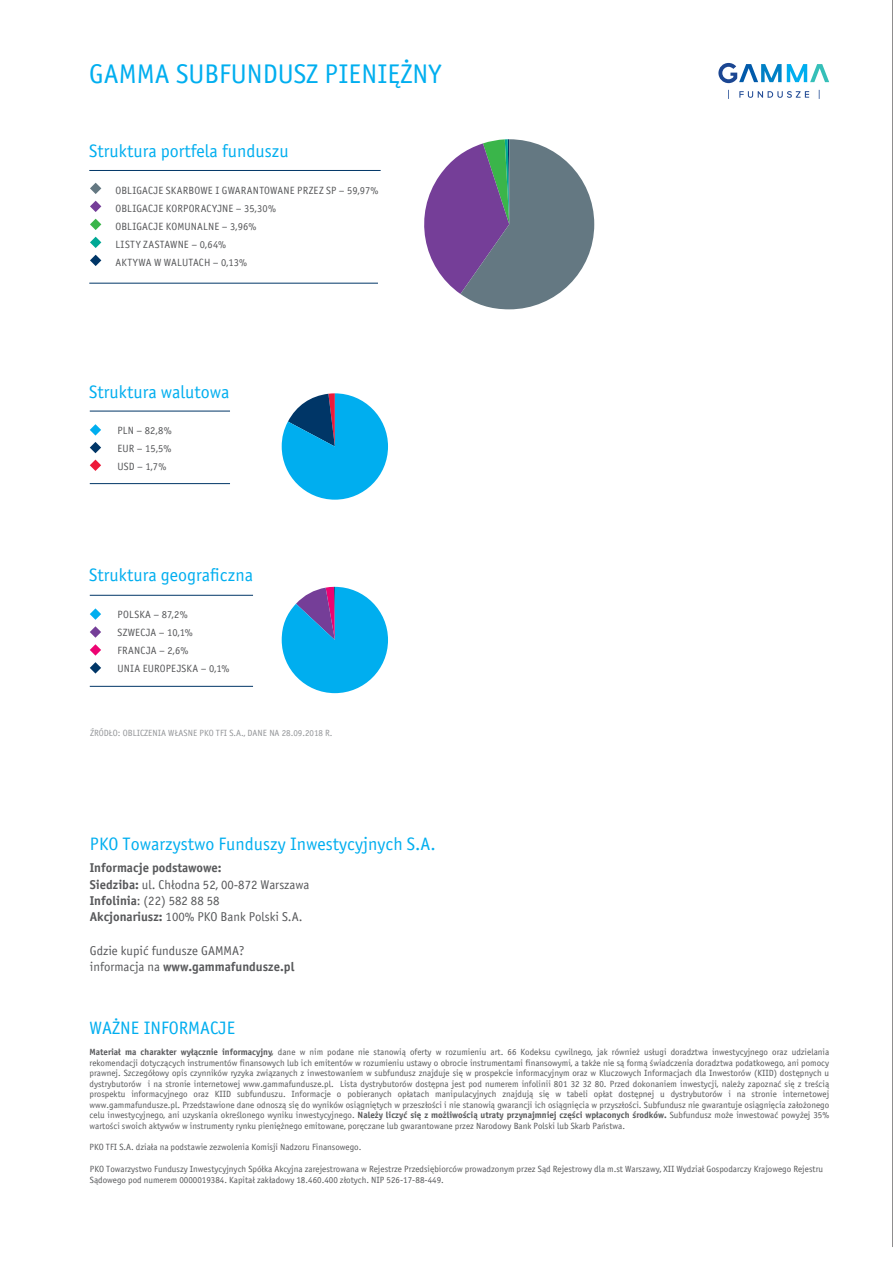
<style>
.page{position:relative;width:893px;height:1263px;background:#fff}
.page>*{position:absolute;margin:0;border:0;box-sizing:border-box;transform-origin:0 0}
.t1{font:27px "Officina Sans Book TT";color:#00aeef}
.t2{font:18px "Officina Sans Book TT";color:#00aeef}
.t3{font:12.75px/16.2px "Officina Sans Book TT";color:#57585a}
.t4{font:12.75px "Officina Sans Bold TT";color:#57585a}
.t5{font:10.5px/18px "Officina Sans Book TT";letter-spacing:.015em;color:#57585a}
.t6{font:9px/10.5px "Officina Sans Book TT";color:#57585a;text-align:justify}
.t7{font:9px "Officina Sans Book TT";color:#939598}
.s1{font-family:"Officina Sans Bold TT"}
.s2{font-family:"Officina Sans C"}
.s3{font-family:"Officina Sans Book TT"}
</style>
<div class="page">
<hr style="left:892px;top:0;width:1px;height:1247px;background:#231f20">
<svg style="left:90px;top:183px;width:11px;height:11px"></svg>
<svg style="left:90px;top:201px;width:11px;height:11px"></svg>
<svg style="left:90px;top:219px;width:11px;height:11px"></svg>
<svg style="left:90px;top:237px;width:11px;height:11px"></svg>
<svg style="left:90px;top:255px;width:11px;height:11px"></svg>
<hr style="left:89px;top:170px;width:292px;height:1px;background:#003667">
<hr style="left:89px;top:283px;width:289px;height:1px;background:#003667">
<svg style="left:728px;top:90px;width:91px;height:9px"></svg>
<svg style="left:718px;top:63px;width:111px;height:20px"></svg>
<hr style="left:90px;top:595px;width:163px;height:1px;background:#003667">
<hr style="left:90px;top:686px;width:163px;height:1px;background:#003667">
<svg style="left:90px;top:608px;width:11px;height:12px"></svg>
<svg style="left:90px;top:626px;width:11px;height:12px"></svg>
<svg style="left:90px;top:644px;width:11px;height:12px"></svg>
<svg style="left:90px;top:662px;width:11px;height:11px"></svg>
<hr style="left:90px;top:411px;width:140px;height:1px;background:#003667">
<hr style="left:90px;top:483px;width:140px;height:1px;background:#003667">
<svg style="left:90px;top:424px;width:11px;height:12px"></svg>
<svg style="left:90px;top:442px;width:11px;height:11px"></svg>
<svg style="left:90px;top:460px;width:11px;height:11px"></svg>
<svg style="left:424px;top:139px;width:170px;height:170px"></svg>
<svg style="left:282px;top:393px;width:106px;height:107px"></svg>
<svg style="left:282px;top:587px;width:106px;height:106px"></svg>
<h1 class="t1" style="left:89px;top:59px;width:354px">GAMMA SUBFUNDUSZ PIENIĘŻNY</h1>
<h2 class="t2" style="left:89px;top:141px;width:201px">Struktura portfela funduszu</h2>
<p class="t5" style="left:115px;top:182px;width:264px">OBLIGACJE SKARBOWE I GWARANTOWANE PRZEZ SP – 59,97%<br>OBLIGACJE KORPORACYJNE – 35,30%<br>OBLIGACJE KOMUNALNE – 3,96%<br>LISTY ZASTAWNE – 0,64%<br>AKTYWA W WALUTACH – 0,13%</p>
<h2 class="t2" style="left:89px;top:381px;width:142px">Struktura walutowa</h2>
<p class="t5" style="left:117px;top:421px;width:56px;text-align:justify">PLN – 82,8% EUR – 15,5% USD – 1,7%</p>
<h2 class="t2" style="left:89px;top:564px;width:165px">Struktura geograficzna</h2>
<p class="t5" style="left:117px;top:606px;width:113px">POLSKA – 87,2%<br>SZWECJA – 10,1%<br>FRANCJA – 2,6%<br>UNIA EUROPEJSKA – 0,1%</p>
<p class="t7" style="left:90px;top:727px;width:244px">ŹRÓDŁO: OBLICZENIA WŁASNE PKO TFI S.A., DANE NA 28.09.2018 R.</p>
<h2 class="t2" style="left:90px;top:833px;width:347px">PKO Towarzystwo Funduszy Inwestycyjnych S.A.</h2>
<h3 class="t4" style="left:90px;top:860px;width:133px">Informacje podstawowe:</h3>
<h3 class="t3" style="left:90px;top:876px;width:221px"><span class="s1">Siedziba:</span> ul. Chłodna 52, 00-872 Warszawa<br><span class="s1">Infolinia</span>: (22) 582 88 58<br><span class="s1">Akcjonariusz:</span> <span class="s2">100</span>% PKO Bank Polski S.A.</h3>
<h3 class="t3" style="left:90px;top:942px;width:156px">Gdzie kupić fundusze GAMMA?</h3>
<h3 class="t4" style="left:90px;top:959px;width:206px"><span class="s3">informacja na</span> www.gammafundusze.pl</h3>
<h2 class="t2" style="left:90px;top:1018px;width:147px">WAŻNE INFORMACJE</h2>
<p class="t6" style="left:90px;top:1047px;width:741px"><span class="s1">Materiał ma charakter wyłącznie informacyjny,</span> dane w nim podane nie stanowią oferty w rozumieniu art. 66 Kodeksu cywilnego, jak również usługi doradztwa inwestycyjnego oraz udzielania rekomendacji dotyczących instrumentów finansowych lub ich emitentów w rozumieniu ustawy o obrocie instrumentami finansowymi, a także nie są formą świadczenia doradztwa podatkowego, ani pomocy prawnej. Szczegółowy opis czynników ryzyka związanych z inwestowaniem w subfundusz znajduje się w prospekcie informacyjnym oraz w Kluczowych Informacjach dla Inwestorów (KIID) dostępnych u dystrybutorów i na stronie internetowej www.<span class="s2">gammafundusze</span>.pl. Lista dystrybutorów dostępna jest pod numerem infolinii 801 32 32 80. Przed dokonaniem inwestycji, należy zapoznać się z treścią prospektu informacyjnego oraz KIID subfunduszu. Informacje o pobieranych opłatach manipulacyjnych znajdują się w tabeli opłat dostępnej u dystrybutorów i na stronie internetowej www.<span class="s2">gammafundusze</span>.pl. Przedstawione dane odnoszą się do wyników osiągniętych w przeszłości i nie stanowią gwarancji ich osiągnięcia w przyszłości. Subfundusz nie gwarantuje osiągnięcia założonego celu inwestycyjnego, ani uzyskania określonego wyniku inwestycyjnego. <span class="s1">Należy liczyć się z możliwością utraty przynajmniej części wpłaconych środków.</span> Subfundusz może inwestować powyżej 35% wartości swoich aktywów w instrumenty rynku pieniężnego emitowane, poręczane lub gwarantowane przez Narodowy Bank Polski lub Skarb Państwa.</p>
<p class="t6" style="left:90px;top:1141px;width:273px">PKO TFI S.A. działa na podstawie zezwolenia Komisji Nadzoru Finansowego.</p>
<p class="t6" style="left:90px;top:1164px;width:735px">PKO Towarzystwo Funduszy Inwestycyjnych Spółka Akcyjna zarejestrowana w Rejestrze Przedsiębiorców prowadzonym przez Sąd Rejestrowy dla m.st Warszawy, XII Wydział Gospodarczy Krajowego Rejestru<br>Sądowego pod numerem 0000019384. Kapitał zakładowy 18.460.400 złotych. NIP 526-17-88-449.</p>
</div>
